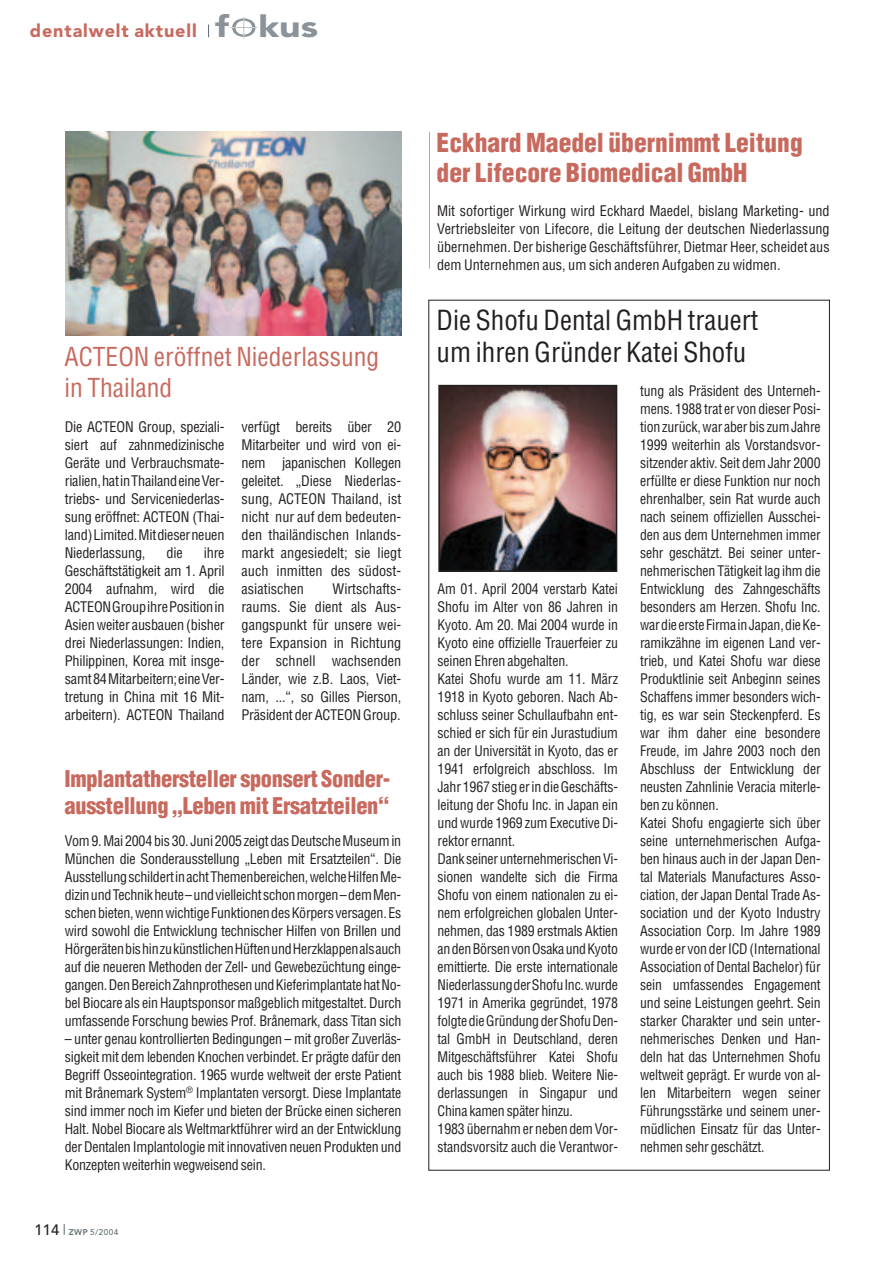
<style>
.page{position:relative;width:893px;height:1263px;background:#fff}
.page>*{position:absolute;margin:0;border:0;box-sizing:border-box;transform-origin:0 0}
.t1{font:condensed 27px/32.4px "Helvetica";color:#231f20}
.t2{font:900 condensed 25.5px/30.6px "Helvetica";color:#c8695e}
.t3{font:condensed 25.5px/30.6px "Helvetica";color:#c8695e}
.t4{font:900 condensed 22.5px/27px "Helvetica";letter-spacing:-.015em;color:#c8695e}
.t5{font:900 18px "Avenir";letter-spacing:.05em;color:#c8695e}
.t6{font:condensed 14.25px/18px "Helvetica";letter-spacing:-.01em;color:#231f20;text-align:justify}
.t7{font:500 8.25px "Avenir";color:#5f696f}
.s1{font-size:30px;color:#899399}
.s2{font-size:15px;color:#231f20}
.s3{font-weight:800}
</style>
<div class="page">
<svg style="left:208px;top:24px;width:1px;height:13px"></svg>
<svg style="left:230px;top:17px;width:27px;height:21px"></svg>
<img style="left:66px;top:132px;width:336px;height:203px">
<hr style="left:429px;top:132px;width:1px;height:136px;background:#a8a9ad">
<img style="left:441px;top:388px;width:173px;height:181px">
<div style="left:438px;top:385px;width:179px;height:187px;border:2px solid #231f20"></div>
<p class="t5" style="left:30px;top:24px;width:290px">dentalwelt aktuell <span class="s1">f kus</span></p>
<h2 class="t3" style="left:65px;top:344px;width:316px">ACTEON eröffnet Niederlassung in Thailand</h2>
<p class="t6" style="left:65px;top:419px;width:161px">Die ACTEON Group, speziali&shy;siert auf zahnmedizinische Geräte und Verbrauchsmate&shy;rialien, hat in Thailand eine Ver&shy;triebs- und Serviceniederlas&shy;sung eröffnet: ACTEON (Thai&shy;land) Limited. Mit dieser neuen Niederlassung,</p>
<p class="t6" style="left:65px;top:545px;width:161px;text-indent:139px">ihre Geschäftstätigkeit am 1. April 2004 aufnahm, wird die ACTEONGroup ihre Position in Asien weiter ausbauen (bisher drei Niederlassungen: Indien, Philippinen, Korea mit insge&shy;samt 84 Mitarbeitern; eine Ver&shy;tretung in China mit 16 Mit&shy;arbeitern). ACTEON Thailand</p>
<p class="t6" style="left:167px;top:545px;width:18px">die</p>
<p class="t6" style="left:242px;top:419px;width:161px">verfügt bereits über 20<br>Mitarbeiter und wird von ei&shy;nem japanischen Kollegen geleitet. „Diese Niederlas&shy;sung, ACTEON Thailand, ist nicht nur auf dem bedeuten&shy;den thailändischen Inlands&shy;markt angesiedelt; sie liegt auch inmitten des südost&shy;asiatischen</p>
<p class="t6" style="left:242px;top:581px;width:161px;text-indent:91px">Wirtschafts&shy;raums. Sie dient als Aus&shy;gangspunkt für unsere wei&shy;tere Expansion in Richtung der schnell wachsenden Länder, wie z.B. Laos, Viet&shy;nam, ...“, so Gilles Pierson, Präsident der ACTEON Group.</p>
<h3 class="t4" style="left:65px;top:767px;width:327px">Implantathersteller sponsert Sonder&shy;ausstellung „Leben mit Ersatzteilen“</h3>
<p class="t6" style="left:65px;top:833px;width:338px">Vom 9. Mai 2004 bis 30. Juni 2005 zeigt das Deutsche Museum in München die Sonderausstellung „Leben mit Ersatzteilen“. Die Ausstellung schildert in acht Themenbereichen, welche Hilfen Me&shy;dizin und Technik heute – und vielleicht schon morgen – dem Men&shy;schen bieten, wenn wichtige Funktionen des Körpers versagen. Es wird sowohl die Entwicklung technischer Hilfen von Brillen und Hörgeräten bis hin zu künstlichen Hüften und Herzklappen als auch auf die neueren Methoden der Zell- und Gewebezüchtung einge&shy;gangen. Den Bereich Zahnprothesen und Kieferimplantate hat No&shy;bel Biocare als ein Hauptsponsor maßgeblich mitgestaltet. Durch umfassende Forschung bewies Prof. Brånemark, dass Titan sich</p>
<p class="t6" style="left:65px;top:1031px;width:338px">– unter genau kontrollierten Bedingungen – mit großer Zuverläs&shy;sigkeit mit dem lebenden Knochen verbindet. Er prägte dafür den Begriff Osseointegration. 1965 wurde weltweit der erste Patient mit Brånemark System<sup>®</sup> Implantaten versorgt. Diese Implantate sind immer noch im Kiefer und bieten der Brücke einen sicheren Halt. Nobel Biocare als Weltmarktführer wird an der Entwicklung der Dentalen Implantologie mit innovativen neuen Produkten und Konzepten weiterhin wegweisend sein.</p>
<p class="t7" style="left:35px;top:1228px;width:85px"><span class="s2">114</span> <span class="s3">ZWP</span> 5/2004</p>
<h2 class="t2" style="left:437px;top:129px;width:368px">Eckhard Maedel übernimmt Leitung der Lifecore Biomedical GmbH</h2>
<p class="t6" style="left:437px;top:203px;width:394px">Mit sofortiger Wirkung wird Eckhard Maedel, bislang Marketing- und Vertriebsleiter von Lifecore, die Leitung der deutschen Niederlassung übernehmen. Der bisherige Geschäftsführer, Dietmar Heer, scheidet aus dem Unternehmen aus, um sich anderen Aufgaben zu widmen.</p>
<h1 class="t1" style="left:437px;top:306px;width:323px">Die Shofu Dental GmbH trauert um ihren Gründer Katei Shofu</h1>
<p class="t6" style="left:438px;top:581px;width:182px;text-align:left">Am 01. April 2004 verstarb Katei<br>Shofu im Alter von 86 Jahren in<br>Kyoto. Am 20. Mai 2004 wurde in<br>Kyoto eine offizielle Trauerfeier zu seinen Ehren abgehalten.<br>Katei Shofu wurde am 11. März<br>1918 in Kyoto geboren. Nach Ab&shy;schluss seiner Schullaufbahn ent&shy;schied er sich für ein Jurastudium an der Universität in Kyoto, das er<br>1941 erfolgreich abschloss. Im<br>Jahr 1967 stieg er in die Geschäfts&shy;leitung der Shofu Inc. in Japan ein und wurde 1969 zum Executive Di&shy;rektor ernannt.<br>Dank seiner unternehmerischen Vi&shy;sionen wandelte sich die Firma<br>Shofu von einem nationalen zu ei&shy;nem erfolgreichen globalen Unter&shy;nehmen, das 1989 erstmals Aktien an den Börsen von Osaka und Kyoto emittierte. Die erste internationale<br>Niederlassung der Shofu Inc. wurde<br>1971 in Amerika gegründet, 1978 folgte die Gründung der Shofu Den&shy;tal GmbH in Deutschland, deren<br>Mitgeschäftsführer Katei Shofu auch bis 1988 blieb. Weitere Nie&shy;derlassungen in Singapur und<br>China kamen später hinzu.<br>1983 übernahm er neben dem Vor&shy;standsvorsitz auch die Verantwor-</p>
<p class="t6" style="left:640px;top:383px;width:182px;text-align:left">tung als Präsident des Unterneh&shy;mens. 1988 trat er von dieser Posi&shy;tion zurück, war aber bis zum Jahre<br>1999 weiterhin als Vorstandsvor&shy;sitzender aktiv. Seit dem Jahr 2000 erfüllte er diese Funktion nur noch ehrenhalber, sein Rat wurde auch nach seinem offiziellen Ausschei&shy;den aus dem Unternehmen immer sehr geschätzt. Bei seiner unter&shy;nehmerischen Tätigkeit lag ihm die<br>Entwicklung des Zahngeschäfts besonders am Herzen. Shofu Inc. war die erste Firma in Japan, die Ke&shy;ramikzähne im eigenen Land ver&shy;trieb, und Katei Shofu war diese<br>Produktlinie seit Anbeginn seines<br>Schaffens immer besonders wich&shy;tig, es war sein Steckenpferd. Es war ihm daher eine besondere<br>Freude, im Jahre 2003 noch den<br>Abschluss der Entwicklung der neusten Zahnlinie Veracia miterle&shy;ben zu können.<br>Katei Shofu engagierte sich über seine unternehmerischen Aufga&shy;ben hinaus auch in der Japan Den&shy;tal Materials Manufactures Asso&shy;ciation, der Japan Dental Trade As&shy;sociation und der Kyoto Industry<br>Association Corp. Im Jahre 1989 wurde er von der ICD (International<br>Association of Dental Bachelor) für sein umfassendes Engagement und seine Leistungen geehrt. Sein starker Charakter und sein unter&shy;nehmerisches Denken und Han&shy;deln hat das Unternehmen Shofu weltweit geprägt. Er wurde von al&shy;len Mitarbeitern wegen seiner<br>Führungsstärke und seinem uner&shy;müdlichen Einsatz für das Unter&shy;nehmen sehr geschätzt.</p>
</div>
